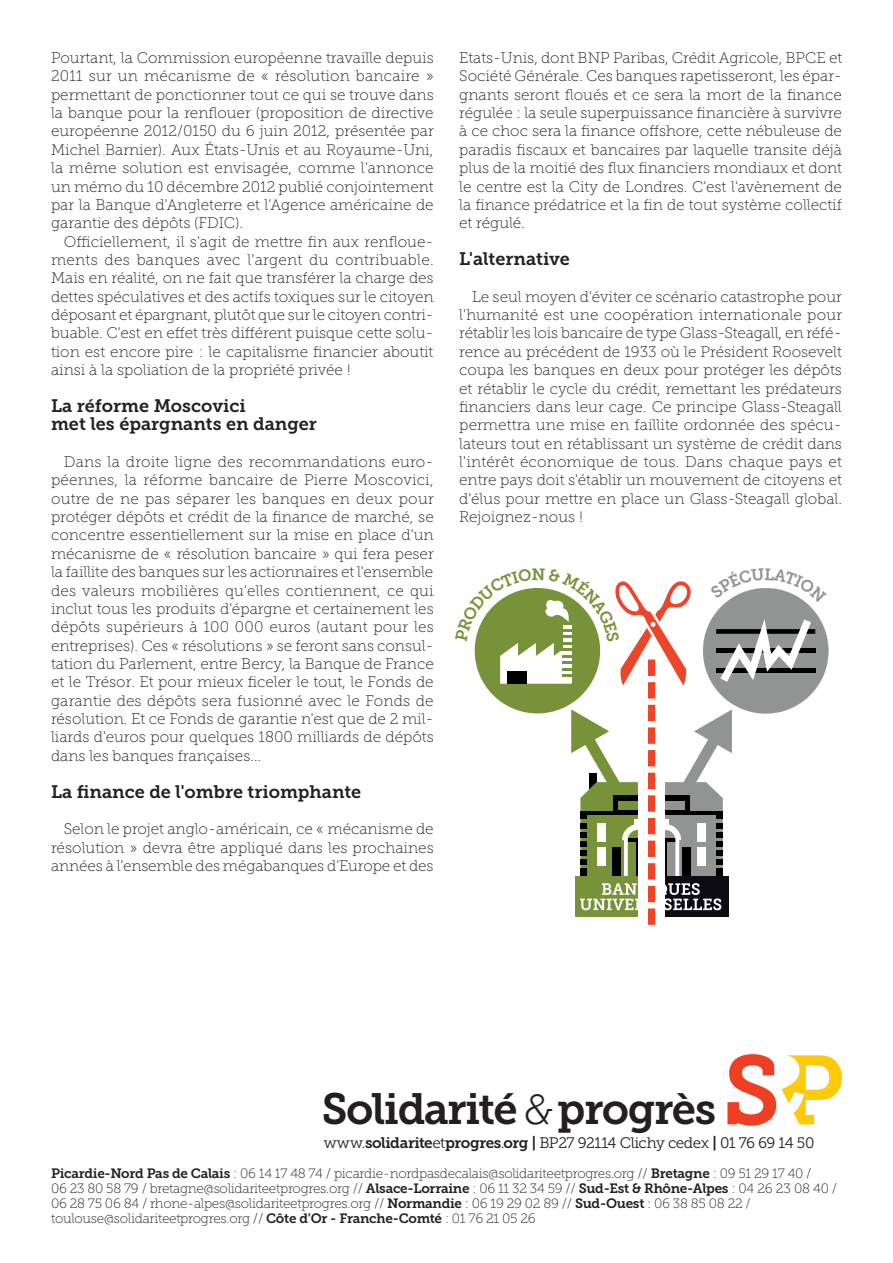
<style>
.page{position:relative;width:893px;height:1263px;background:#fff}
.page>*{position:absolute;margin:0;border:0;box-sizing:border-box;transform-origin:0 0}
.t1{font:43.65px "Museo Slab 700";letter-spacing:-.035em;color:#231f20}
.Intertitre{font:18px/18.3px "Museo Slab 700";color:#231f20}
.Texte{font:15.3px/18.3px "Museo Slab 100";color:#231f20;text-align:justify}
.t2{font:15.3px "Museo Slab 300";letter-spacing:-.035em;color:#231f20}
.t3{font:13.5px/15px "Museo Slab 100";letter-spacing:-.02em;color:#231f20}
.s1{font-family:"Nilland"}
.s2{font-family:"Museo Slab 700"}
</style>
<div class="page">
<svg style="left:727px;top:1054px;width:115px;height:71px"></svg>
<svg style="left:474px;top:581px;width:354px;height:344px"></svg>
<p class="Texte" style="left:51px;top:49px;width:384px">Pourtant, la Commission européenne travaille depuis 2011 sur un mécanisme de « résolution bancaire » permettant de ponctionner tout ce qui se trouve dans la banque pour la renflouer (proposition de directive européenne 2012/0150 du 6 juin 2012, présentée par Michel Barnier). Aux États-Unis et au Royaume-Uni, la même solution est envisagée, comme l'annonce un mémo du 10 décembre 2012 publié conjointement par la Banque d'Angleterre et l'Agence américaine de garantie des dépôts (FDIC).</p>
<p class="Texte" style="left:51px;top:232px;width:384px;text-indent:13px">Officiellement, il s'agit de mettre fin aux renfloue&shy;ments des banques avec l'argent du contribuable.<br>Mais en réalité, on ne fait que transférer la charge des dettes spéculatives et des actifs toxiques sur le citoyen déposant et épargnant, plutôt que sur le citoyen contri&shy;buable. C'est en effet très différent puisque cette solu&shy;tion est encore pire : le capitalisme financier aboutit ainsi à la spoliation de la propriété privée !</p>
<p class="Intertitre" style="left:51px;top:397px;width:267px">La réforme Moscovici<br>met les épargnants en danger</p>
<p class="Texte" style="left:51px;top:453px;width:384px;text-indent:13px">Dans la droite ligne des recommandations euro&shy;péennes, la réforme bancaire de Pierre Moscovici, outre de ne pas séparer les banques en deux pour protéger dépôts et crédit de la finance de marché, se concentre essentiellement sur la mise en place d'un mécanisme de « résolution bancaire » qui fera peser la faillite des banques sur les actionnaires et l'ensemble des valeurs mobilières qu'elles contiennent, ce qui inclut tous les produits d'épargne et certainement les dépôts supérieurs à 100 000 euros (autant pour les entreprises). Ces « résolutions » se feront sans consul&shy;tation du Parlement, entre Bercy, la Banque de France et le Trésor. Et pour mieux ficeler le tout, le Fonds de garantie des dépôts sera fusionné avec le Fonds de résolution. Et ce Fonds de garantie n'est que de 2 mil&shy;liards d'euros pour quelques 1800 milliards de dépôts dans les banques françaises...</p>
<p class="Intertitre" style="left:51px;top:782px;width:312px">La finance de l'ombre triomphante</p>
<p class="Texte" style="left:51px;top:820px;width:384px;text-indent:13px">Selon le projet anglo-américain, ce « mécanisme de résolution » devra être appliqué dans les prochaines années à l'ensemble des mégabanques d'Europe et des</p>
<p class="Texte" style="left:459px;top:49px;width:384px">Etats-Unis, dont BNP Paribas, Crédit Agricole, BPCE et Société Générale. Ces banques rapetisseront, les épar&shy;gnants seront floués et ce sera la mort de la finance régulée : la seule superpuissance financière à survivre à ce choc sera la finance offshore, cette nébuleuse de paradis fiscaux et bancaires par laquelle transite déjà plus de la moitié des flux financiers mondiaux et dont le centre est la City de Londres. C'est l'avènement de la finance prédatrice et la fin de tout système collectif et régulé.</p>
<p class="Intertitre" style="left:459px;top:250px;width:112px">L'alternative</p>
<p class="Texte" style="left:459px;top:287px;width:384px;text-indent:13px">Le seul moyen d'éviter ce scénario catastrophe pour l'humanité est une coopération internationale pour rétablir les lois bancaire de type Glass-Steagall, en réfé&shy;rence au précédent de 1933 où le Président Roosevelt coupa les banques en deux pour protéger les dépôts et rétablir le cycle du crédit, remettant les prédateurs financiers dans leur cage. Ce principe Glass-Steagall permettra une mise en faillite ordonnée des spécu&shy;lateurs tout en rétablissant un système de crédit dans l'intérêt économique de tous. Dans chaque pays et entre pays doit s'établir un mouvement de citoyens et d'élus pour mettre en place un Glass-Steagall global.<br>Rejoignez-nous !</p>
<h1 class="t1" style="left:322px;top:1084px;width:396px">Solidarité <span class="s1">&amp;</span> progrès</h1>
<p class="t2" style="left:324px;top:1134px;width:492px">www.<span class="s2">solidarite</span>et<span class="s2">progres</span>.<span class="s2">org |</span> BP27 92114 Clichy cedex <span class="s2">|</span> 01 76 69 14 50</p>
<p class="t3" style="left:51px;top:1165px;width:788px"><span class="s2">Picardie-Nord Pas de Calais</span> : 06 14 17 48 74 / picardie-nordpasdecalais@solidariteetprogres.org // <span class="s2">Bretagne</span> : 09 51 29 17 40 /<br>06 23 80 58 79 / bretagne@solidariteetprogres.org // <span class="s2">Alsace-Lorraine</span> : 06 11 32 34 59 // <span class="s2">Sud-Est &amp; Rhône-Alpes</span> : 04 26 23 08 40 / 06 28 75 06 84 / rhone-alpes@solidariteetprogres.org // <span class="s2">Normandie</span> : 06 19 29 02 89 // <span class="s2">Sud-Ouest</span> : 06 38 85 08 22 / toulouse@solidariteetprogres.org // <span class="s2">Côte d’Or - Franche-Comté</span> : 01 76 21 05 26</p>
</div>
